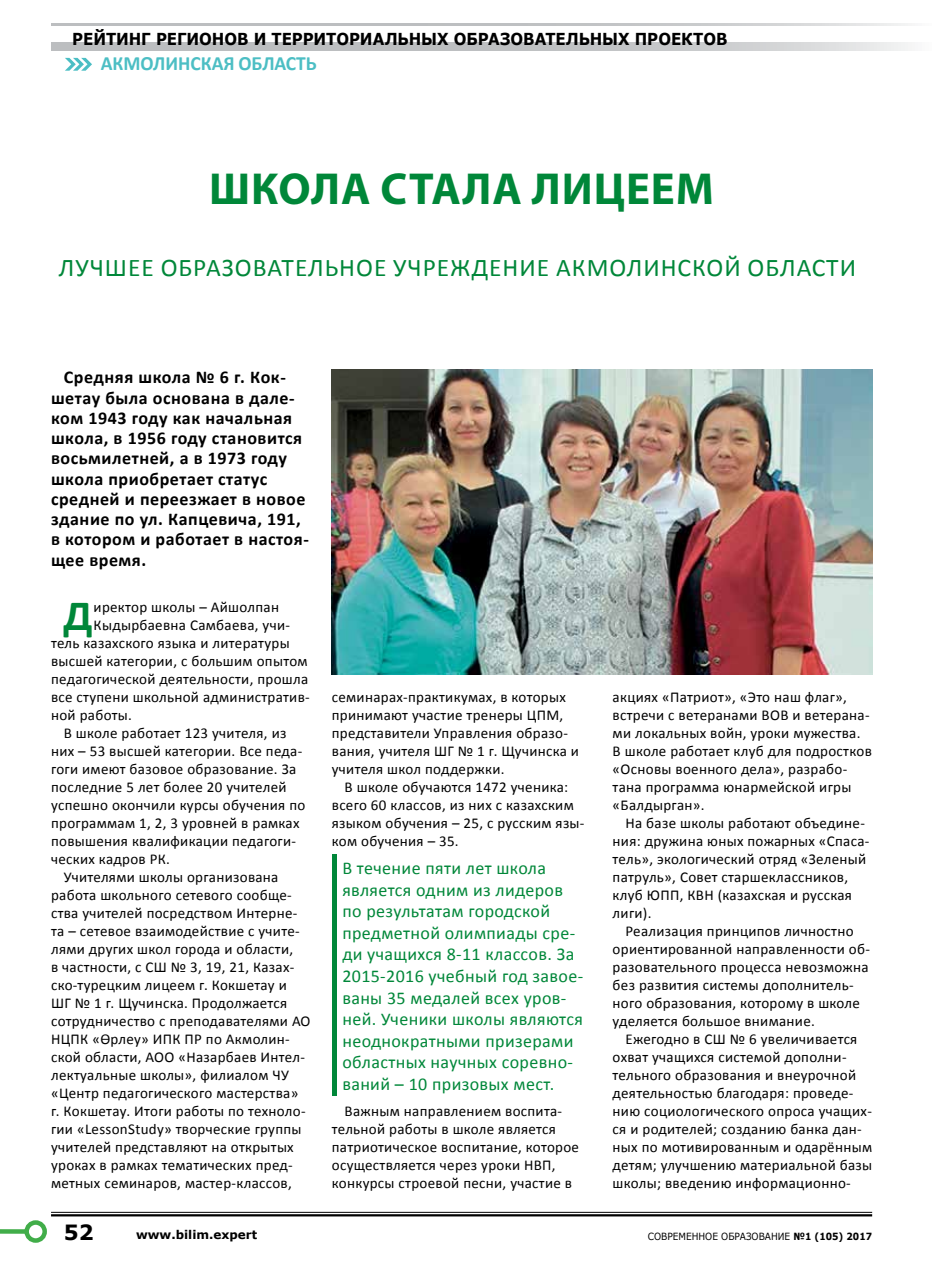
<style>
.page{position:relative;width:936px;height:1263px;background:#fff}
.page>*{position:absolute;margin:0;border:0;box-sizing:border-box;transform-origin:0 0}
.t1{font:700 45px "Myriad Pro";letter-spacing:.02em;color:#008739}
.t2{font:700 43.35px "Calibri";color:#008739}
.t3{font:25.5px "Calibri";letter-spacing:.04em;color:#008739}
.t4{font:700 21px "Verdana";color:#000}
.t5{font:700 20.25px "Calibri";color:#4cbec4;scale:.96 1}
.t6{font:18px/21.6px "Calibri";letter-spacing:.02em;color:#008739}
.t7{font:700 18px/20.2px "Calibri";letter-spacing:.03em;color:#000}
.t8{font:700 16.5px "Verdana";letter-spacing:-.005em;color:#000;scale:.91 1}
.t9{font:15px/18px "Calibri";letter-spacing:.02em;color:#000}
.t10{font:700 12px "Verdana";color:#000}
.t11{font:9.9px "Verdana";color:#000;scale:.91 1}
.s1{font-weight:700}
</style>
<div class="page">
<hr style="left:332px;top:854px;width:4px;height:242px;background:#008739">
<img style="left:332px;top:370px;width:540px;height:304px">
<svg style="left:65px;top:58px;width:27px;height:13px"></svg>
<hr style="left:51px;top:1212px;width:821px;height:1px;background:#000">
<hr style="left:51px;top:1214px;width:821px;height:2px;background:#000">
<svg style="left:51px;top:43px;width:857px;height:8px;background:#c5c6c8"></svg>
<div style="left:0;top:1229px;width:27px;height:5px;background:#41ad49"></div>
<div style="left:24px;top:1220px;width:23px;height:23px;border:4px solid #41ad49;border-radius:50%"></div>
<hr style="left:51px;top:23px;width:880px;height:3px;background:#bcbec0">
<p class="t8" style="left:72px;top:27px;width:721px">Рейтинг регионов и территориальных образовательных проектов</p>
<h3 class="t5" style="left:101px;top:50px;width:226px">акмолинская область</h3>
<h1 class="t1" style="left:209px;top:160px;width:506px">ШКОЛА СТАЛА ЛИЦЕЕМ</h1>
<h3 class="t3" style="left:59px;top:252px;width:798px">ЛУЧШЕЕ ОБРАЗОВАТЕЛЬНОЕ УЧРЕЖДЕНИЕ АКМОЛИНСКОЙ ОБЛАСТИ</h3>
<p class="t7" style="left:51px;top:367px;width:259px;text-indent:13px">Средняя школа № 6 г. Кок&shy;шетау была основана в дале&shy;ком 1943 году как начальная школа, в 1956 году становится восьмилетней, а в 1973 году школа приобретает статус средней и переезжает в новое здание по ул. Капцевича, 191, в котором и работает в настоя&shy;щее время.</p>
<h2 class="t2" style="left:64px;top:588px;width:31px">Д</h2>
<p class="t9" style="left:94px;top:598px;width:187px">иректор школы – Айшолпан</p>
<p class="t9" style="left:94px;top:616px;width:198px">Кыдырбаевна Самбаева, учи-</p>
<p class="t9" style="left:51px;top:634px;width:240px">тель казахского языка и литературы</p>
<p class="t9" style="left:51px;top:652px;width:258px">высшей категории, с большим опытом</p>
<p class="t9" style="left:51px;top:670px;width:259px">педагогической деятельности, прошла</p>
<p class="t9" style="left:51px;top:688px;width:260px">все ступени школьной административ-</p>
<p class="t9" style="left:51px;top:706px;width:82px">ной работы.</p>
<p class="t9" style="left:64px;top:724px;width:224px">В школе работает 123 учителя, из</p>
<p class="t9" style="left:51px;top:742px;width:253px">них – 53 высшей категории. Все педа-</p>
<p class="t9" style="left:51px;top:760px;width:247px">гоги имеют базовое образование. За</p>
<p class="t9" style="left:51px;top:778px;width:237px">последние 5 лет более 20 учителей</p>
<p class="t9" style="left:51px;top:796px;width:256px">успешно окончили курсы обучения по</p>
<p class="t9" style="left:51px;top:814px;width:250px">программам 1, 2, 3 уровней в рамках</p>
<p class="t9" style="left:51px;top:832px;width:246px">повышения квалификации педагоги-</p>
<p class="t9" style="left:51px;top:850px;width:120px">ческих кадров РК.</p>
<p class="t9" style="left:64px;top:868px;width:216px">Учителями школы организована</p>
<p class="t9" style="left:51px;top:886px;width:242px">работа школьного сетевого сообще-</p>
<p class="t9" style="left:51px;top:904px;width:248px">ства учителей посредством Интерне-</p>
<p class="t9" style="left:51px;top:922px;width:250px">та – сетевое взаимодействие с учите-</p>
<p class="t9" style="left:51px;top:940px;width:243px">лями других школ города и области,</p>
<p class="t9" style="left:51px;top:958px;width:245px">в частности, с СШ № 3, 19, 21, Казах-</p>
<p class="t9" style="left:51px;top:976px;width:237px">ско-турецким лицеем г. Кокшетау и</p>
<p class="t9" style="left:51px;top:994px;width:238px">ШГ № 1 г. Щучинска. Продолжается</p>
<p class="t9" style="left:51px;top:1012px;width:261px">сотрудничество с преподавателями АО</p>
<p class="t9" style="left:51px;top:1030px;width:240px">НЦПК «Өрлеу» ИПК ПР по Акмолин-</p>
<p class="t9" style="left:51px;top:1048px;width:255px">ской области, АОО «Назарбаев Интел-</p>
<p class="t9" style="left:51px;top:1066px;width:239px">лектуальные школы», филиалом ЧУ</p>
<p class="t9" style="left:51px;top:1084px;width:249px">«Центр педагогического мастерства»</p>
<p class="t9" style="left:51px;top:1102px;width:256px">г. Кокшетау. Итоги работы по техноло-</p>
<p class="t9" style="left:51px;top:1120px;width:252px">гии «LessonStudy» творческие группы</p>
<p class="t9" style="left:51px;top:1138px;width:244px">учителей представляют на открытых</p>
<p class="t9" style="left:51px;top:1156px;width:243px">уроках в рамках тематических пред-</p>
<p class="t9" style="left:51px;top:1174px;width:242px">метных семинаров, мастер-классов,</p>
<p class="t9" style="left:332px;top:688px;width:249px">семинарах-практикумах, в которых принимают участие тренеры ЦПМ, представители Управления образо&shy;вания, учителя ШГ № 1 г. Щучинска и учителя школ поддержки.</p>
<p class="t9" style="left:332px;top:778px;width:254px;text-indent:13px">В школе обучаются 1472 ученика: всего 60 классов, из них с казахским языком обучения – 25, с русским язы&shy;ком обучения – 35.</p>
<p class="t6" style="left:342px;top:857px;width:242px">В течение пяти лет школа является одним из лидеров по результатам городской предметной олимпиады сре&shy;ди учащихся 8-11 классов. За<br>2015-2016 учебный год завое&shy;ваны 35 медалей всех уров&shy;ней. Ученики школы являются неоднократными призерами областных научных соревно&shy;ваний – 10 призовых мест.</p>
<p class="t9" style="left:332px;top:1102px;width:249px;text-indent:13px">Важным направлением воспита&shy;тельной работы в школе является патриотическое воспитание, которое осуществляется через уроки НВП, конкурсы строевой песни, участие в</p>
<p class="t9" style="left:612px;top:688px;width:261px">акциях «Патриот», «Это наш флаг», встречи с ветеранами ВОВ и ветерана&shy;ми локальных войн, уроки мужества.<br>В школе работает клуб для подростков «Основы военного дела», разрабо&shy;тана программа юнармейской игры «Балдырган».</p>
<p class="t9" style="left:612px;top:814px;width:258px;text-indent:13px">На базе школы работают объедине&shy;ния: дружина юных пожарных «Спаса&shy;тель», экологический отряд «Зеленый патруль», Совет старшеклассников, клуб ЮПП, КВН (казахская и русская лиги).</p>
<p class="t9" style="left:612px;top:922px;width:259px;text-indent:13px">Реализация принципов личностно ориентированной направленности об&shy;разовательного процесса невозможна без развития системы дополнитель&shy;ного образования, которому в школе уделяется большое внимание.</p>
<p class="t9" style="left:612px;top:1030px;width:261px;text-indent:13px">Ежегодно в СШ № 6 увеличивается охват учащихся системой дополни&shy;тельного образования и внеурочной деятельностью благодаря: проведе&shy;нию социологического опроса учащих&shy;ся и родителей; созданию банка дан&shy;ных по мотивированным и одарённым детям; улучшению материальной базы школы; введению информационно-</p>
<h3 class="t4" style="left:64px;top:1217px;width:31px">52</h3>
<p class="t10" style="left:136px;top:1226px;width:123px">www.bilim.expert</p>
<p class="t11" style="left:647px;top:1229px;width:248px">Современное образование <span class="s1">№1 (105) 2017</span></p>
</div>
